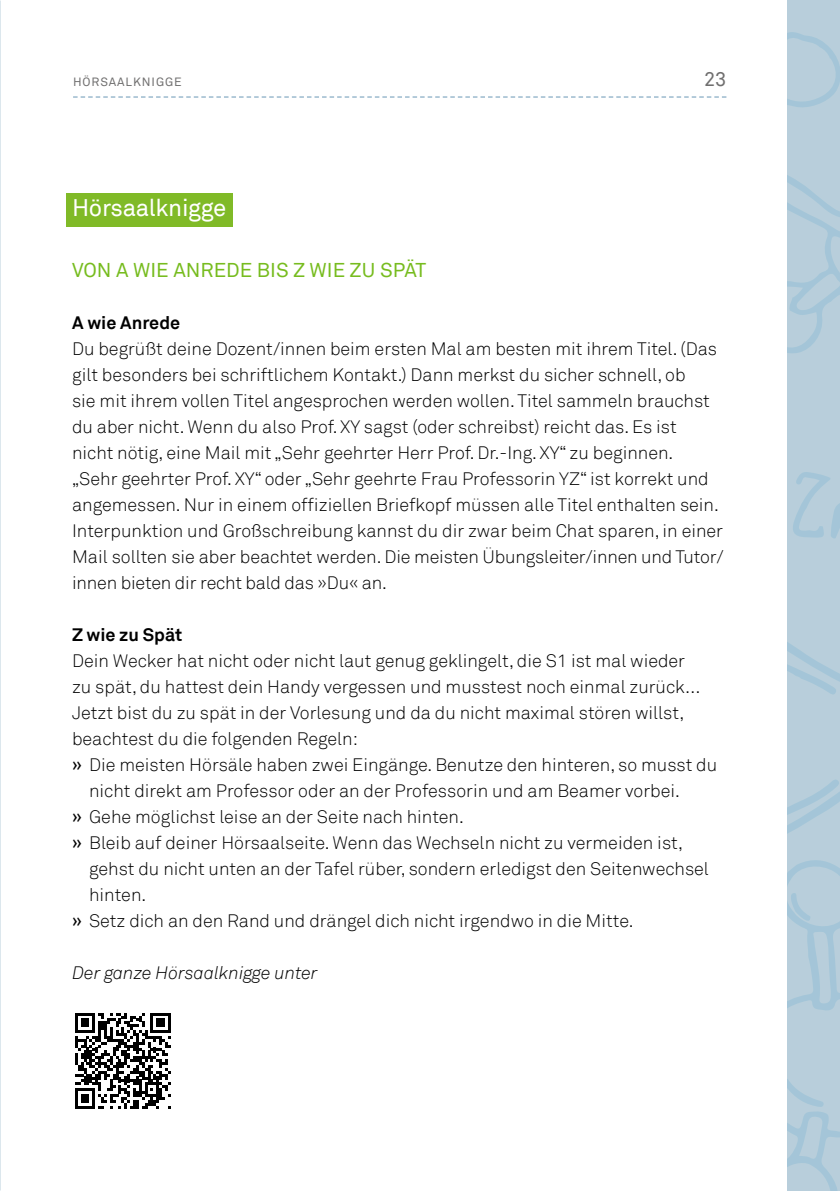
<style>
.page{position:relative;width:840px;height:1191px;background:#fff}
.page>*{position:absolute;margin:0;border:0;box-sizing:border-box;transform-origin:0 0}
.t1{font:24px "Akkurat";letter-spacing:-.015em;color:#fff}
.t2{font:20px "Akkurat";color:#77bc1f}
.t3{font:20px "Akkurat";color:#706f6f}
.t4{font:300 18px/26px "Akkurat";color:#000}
.t5{font:italic 300 18px "Akkurat";color:#000}
.t6{font:700 18px "Akkurat";color:#000}
.t7{font:12px "Akkurat";letter-spacing:.075em;color:#706f6f}
.s1{font-weight:400}
</style>
<div class="page">
<svg style="left:73px;top:96px;width:653px;height:2px"></svg>
<div style="left:787px;top:0;width:52px;height:1191px;background:#b8cedb"></div>
<svg style="left:787px;top:32px;width:52px;height:321px"></svg>
<svg style="left:793px;top:472px;width:46px;height:66px"></svg>
<svg style="left:787px;top:860px;width:52px;height:331px"></svg>
<svg style="left:787px;top:642px;width:52px;height:192px"></svg>
<div style="left:66px;top:193px;width:166px;height:33px;background:#80ba27"></div>
<svg style="left:75px;top:1013px;width:96px;height:95px"></svg>
<p class="t7" style="left:73px;top:75px;width:110px">HÖRSAALKNIGGE</p>
<p class="t3" style="left:703px;top:68px;width:24px">23</p>
<h1 class="t1" style="left:72px;top:193px;width:156px">Hörsaalknigge</h1>
<p class="t2" style="left:72px;top:258px;width:355px">VON A WIE ANREDE BIS Z WIE ZU SPÄT</p>
<p class="t6" style="left:72px;top:311px;width:110px">A wie Anrede</p>
<p class="t4" style="left:72px;top:336px;width:652px">Du begrüßt deine Dozent/innen beim ersten Mal am besten mit ihrem Titel. (Das gilt besonders bei schriftlichem Kontakt.) Dann merkst du sicher schnell, ob<br>sie mit ihrem vollen Titel angesprochen werden wollen. Titel sammeln brauchst du aber nicht. Wenn du also Prof. XY sagst (oder schreibst) reicht das. Es ist<br>nicht nötig, eine Mail mit „Sehr geehrter Herr Prof. Dr.-Ing. XY“ zu beginnen.<br>„Sehr geehrter Prof. XY“ oder „Sehr geehrte Frau Professorin YZ“ ist korrekt und angemessen. Nur in einem offiziellen Briefkopf müssen alle Titel enthalten sein.<br>Interpunktion und Großschreibung kannst du dir zwar beim Chat sparen, in einer Mail sollten sie aber beachtet werden. Die meisten Übungsleiter/innen und Tutor/ innen bieten dir recht bald das »Du« an.</p>
<p class="t6" style="left:72px;top:623px;width:112px">Z wie zu Spät</p>
<p class="t4" style="left:72px;top:647px;width:614px">Dein Wecker hat nicht oder nicht laut genug geklingelt, die S1 ist mal wieder</p>
<p class="t4" style="left:72px;top:673px;width:629px">zu spät, du hattest dein Handy vergessen und musstest noch einmal zurück…</p>
<p class="t4" style="left:72px;top:699px;width:613px">Jetzt bist du zu spät in der Vorlesung und da du nicht maximal stören willst,</p>
<p class="t4" style="left:72px;top:725px;width:287px">beachtest du die folgenden Regeln:</p>
<p class="t4" style="left:72px;top:751px;width:646px"><span class="s1">»</span> Die meisten Hörsäle haben zwei Eingänge. Benutze den hinteren, so musst du</p>
<p class="t4" style="left:89px;top:777px;width:592px">nicht direkt am Professor oder an der Professorin und am Beamer vorbei.</p>
<p class="t4" style="left:72px;top:803px;width:393px"><span class="s1">»</span> Gehe möglichst leise an der Seite nach hinten.</p>
<p class="t4" style="left:72px;top:829px;width:612px"><span class="s1">»</span> Bleib auf deiner Hörsaalseite. Wenn das Wechseln nicht zu vermeiden ist,</p>
<p class="t4" style="left:89px;top:855px;width:621px">gehst du nicht unten an der Tafel rüber, sondern erledigst den Seitenwechsel</p>
<p class="t4" style="left:89px;top:881px;width:59px">hinten.</p>
<p class="t4" style="left:72px;top:907px;width:562px"><span class="s1">»</span> Setz dich an den Rand und drängel dich nicht irgendwo in die Mitte.</p>
<p class="t5" style="left:72px;top:961px;width:247px">Der ganze Hörsaalknigge unter</p>
</div>
